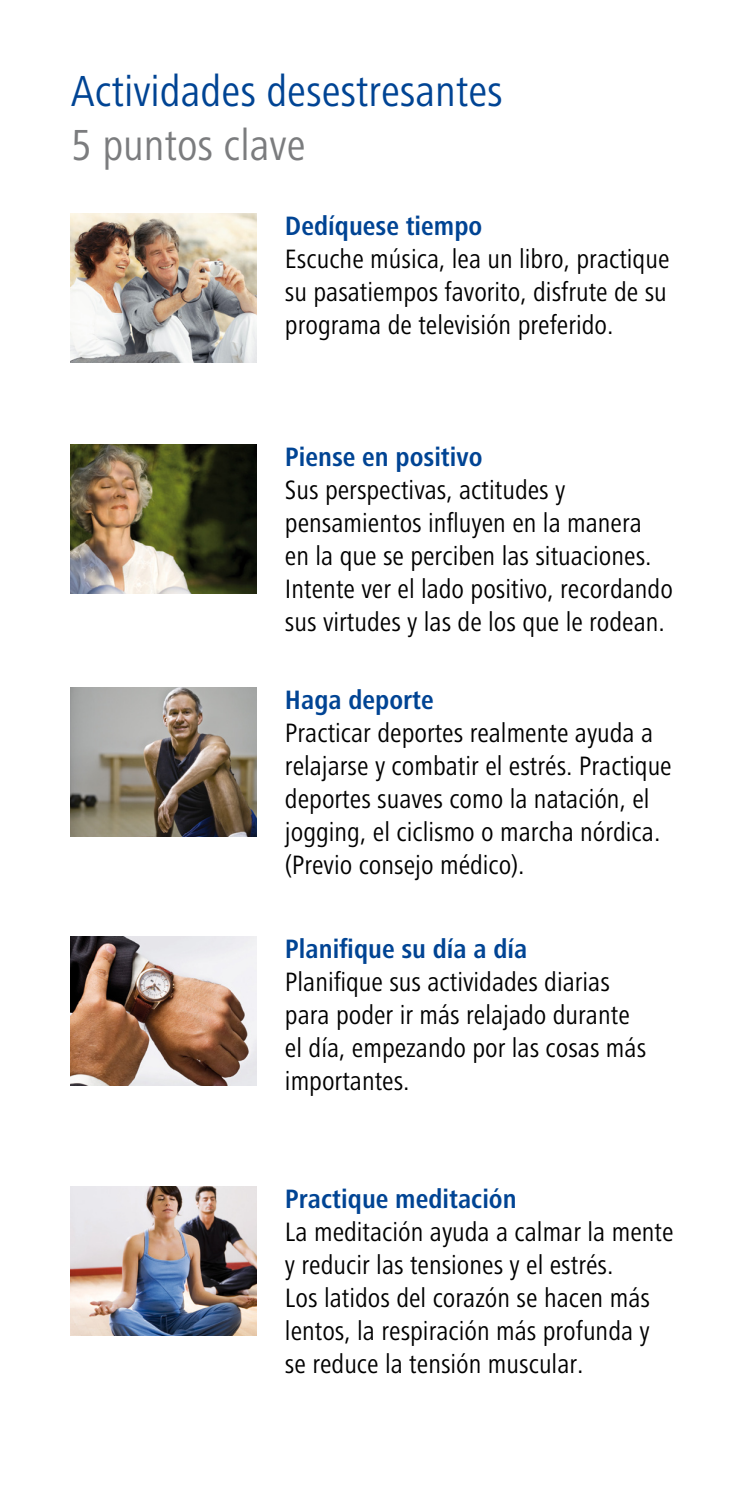
<style>
.page{position:relative;width:745px;height:1489px;background:#fff}
.page>*{position:absolute;margin:0;border:0;box-sizing:border-box;transform-origin:0 0}
.t1{font:45px "Hartmann";color:#004494}
.t2{font:45px "Hartmann";color:#7b7c7e}
.t3{font:27.5px/33px "Hartmann";color:#000}
.t4{font:700 27.5px "Hartmann";color:#004494}
</style>
<div class="page">
<img style="left:71px;top:214px;width:185px;height:148px">
<img style="left:71px;top:445px;width:185px;height:148px">
<img style="left:71px;top:1186px;width:185px;height:149px">
<img style="left:71px;top:687px;width:185px;height:149px">
<img style="left:71px;top:936px;width:185px;height:149px">
<h1 class="t1" style="left:71px;top:66px;width:433px">Actividades desestresantes</h1>
<h1 class="t2" style="left:71px;top:120px;width:236px">5 puntos clave</h1>
<p class="t4" style="left:285px;top:210px;width:199px">Dedíquese tiempo</p>
<p class="t3" style="left:285px;top:242px;width:386px;text-align:justify">Escuche música, lea un libro, practique su pasatiempos favorito, disfrute de su programa de televisión preferido.</p>
<p class="t4" style="left:285px;top:441px;width:199px">Piense en positivo</p>
<p class="t3" style="left:285px;top:473px;width:389px">Sus perspectivas, actitudes y pensamientos influyen en la manera en la que se perciben las situaciones.<br>Intente ver el lado positivo, recordando sus virtudes y las de los que le rodean.</p>
<p class="t4" style="left:285px;top:684px;width:150px">Haga deporte</p>
<p class="t3" style="left:285px;top:716px;width:388px">Practicar deportes realmente ayuda a relajarse y combatir el estrés. Practique deportes suaves como la natación, el jogging, el ciclismo o marcha nórdica. (Previo consejo médico).</p>
<p class="t4" style="left:285px;top:933px;width:244px">Planifique su día a día</p>
<p class="t3" style="left:285px;top:965px;width:362px">Planifique sus actividades diarias para poder ir más relajado durante el día, empezando por las cosas más importantes.</p>
<p class="t4" style="left:285px;top:1183px;width:233px">Practique meditación</p>
<p class="t3" style="left:285px;top:1215px;width:390px">La meditación ayuda a calmar la mente y reducir las tensiones y el estrés.<br>Los latidos del corazón se hacen más lentos, la respiración más profunda y se reduce la tensión muscular.</p>
</div>
